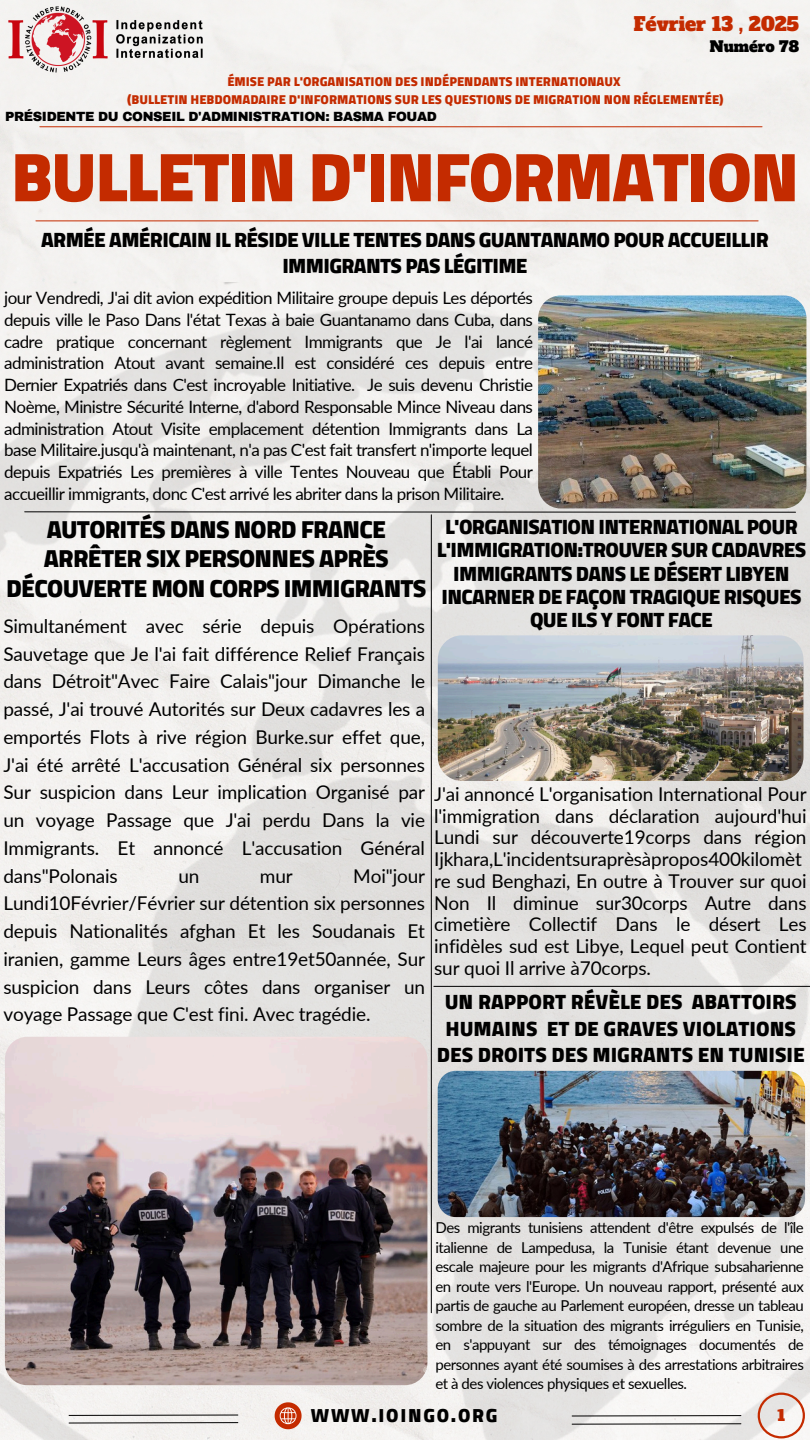
<style>
.page{position:relative;width:810px;height:1440px;background:#fff}
.page>*{position:absolute;margin:0;border:0;box-sizing:border-box;transform-origin:0 0}
.t1{font:900 70px "Cairo";letter-spacing:-.03em;color:#c42b00}
.t2{font:900 25px/29.2px "Cairo";letter-spacing:-.03em;color:#000;text-align:center}
.t3{font:900 21px/23.2px "Cairo";letter-spacing:-.03em;color:#000;text-align:center}
.t4{font:900 21px/26.2px "Cairo";color:#000;text-align:center}
.t5{font:900 19.2px "Cairo";letter-spacing:.09em;color:#000}
.t6{font:19px/27.8px "Lato";letter-spacing:-.01em;color:#000;text-align:justify}
.t7{font:18.7px "Alfa Slab One";color:#c42b00}
.t8{font:17px/21.8px "Lato";letter-spacing:-.03em;color:#000;text-align:justify}
.t9{font:15px/19.5px "Lato";letter-spacing:-.03em;color:#000;text-align:justify}
.t10{font:15px "Alfa Slab One";color:#c42b00}
.t11{font:14.7px "Alfa Slab One";color:#000}
.t12{font:900 13px "Cairo";color:#c42b00}
.t13{font:900 13px "Archivo";letter-spacing:-.03em;color:#000}
</style>
<div class="page">
<div style="left:0;top:0;width:810px;height:283px;background:#f3f1ef"></div>
<img style="left:0;top:283px;width:810px;height:1157px">
<svg style="left:24px;top:511px;width:772px;height:2px;background:#737272"></svg>
<hr style="left:431px;top:515px;width:1px;height:798px;background:#000">
<img style="left:438px;top:635px;width:365px;height:146px">
<img style="left:438px;top:1071px;width:367px;height:146px;border-radius:18px">
<hr style="left:434px;top:986px;width:376px;height:1px;background:#000">
<svg style="left:68px;top:1414px;width:171px;height:2px"></svg>
<svg style="left:275px;top:1402px;width:27px;height:27px"></svg>
<svg style="left:68px;top:1422px;width:171px;height:2px"></svg>
<svg style="left:571px;top:1415px;width:171px;height:2px"></svg>
<svg style="left:571px;top:1423px;width:171px;height:2px"></svg>
<svg style="left:758px;top:1393px;width:47px;height:45px"></svg>
<hr style="left:40px;top:126px;width:722px;height:1px;background:#c42b00">
<hr style="left:36px;top:221px;width:722px;height:1px;background:#c42b00">
<img style="left:0;top:0;width:212px;height:77px">
<img style="left:5px;top:1037px;width:422px;height:348px;border-radius:23px">
<img style="left:538px;top:295px;width:268px;height:213px;border-radius:22px">
<p class="t7" style="left:634px;top:11px;width:167px">Février 13 , 2025</p>
<h3 class="t11" style="left:710px;top:36px;width:91px">Numéro 78</h3>
<p class="t12" style="left:227px;top:74px;width:395px">ÉMISE PAR L'ORGANISATION DES INDÉPENDANTS INTERNATIONAUX</p>
<p class="t12" style="left:127px;top:92px;width:598px">(BULLETIN HEBDOMADAIRE D'INFORMATIONS SUR LES QUESTIONS DE MIGRATION NON RÉGLEMENTÉE)</p>
<p class="t13" style="left:5px;top:110px;width:433px">PRÉSIDENTE DU CONSEIL D'ADMINISTRATION: BASMA FOUAD</p>
<p class="t1" style="left:11px;top:136px;width:790px">BULLETIN D'INFORMATION</p>
<h6 class="t3" style="left:41px;top:227px;width:729px;line-height:25.5px">ARMÉE AMÉRICAIN IL RÉSIDE VILLE TENTES DANS GUANTANAMO POUR ACCUEILLIR<br>IMMIGRANTS PAS LÉGITIME</h6>
<h3 class="t8" style="left:4px;top:287px;width:530px">jour Vendredi, J'ai dit avion expédition Militaire groupe depuis Les déportés depuis ville le Paso Dans l'état Texas à baie Guantanamo dans Cuba, dans cadre pratique concernant règlement Immigrants que Je l'ai lancé administration Atout avant semaine.Il est considéré ces depuis entre Dernier Expatriés dans C'est incroyable Initiative. Je suis devenu Christie Noème, Ministre Sécurité Interne, d'abord Responsable Mince Niveau dans administration Atout Visite emplacement détention Immigrants dans La base Militaire.jusqu'à maintenant, n'a pas C'est fait transfert n'importe lequel depuis Expatriés Les premières à ville Tentes Nouveau que Établi Pour accueillir immigrants, donc C'est arrivé les abriter dans la prison Militaire.</h3>
<p class="t2" style="left:6px;top:515px;width:422px">AUTORITÉS DANS NORD FRANCE<br>ARRÊTER SIX PERSONNES APRÈS<br>DÉCOUVERTE MON CORPS IMMIGRANTS</p>
<p class="t6" style="left:3px;top:612px;width:423px">Simultanément avec série depuis Opérations Sauvetage que Je l'ai fait différence Relief Français dans Détroit"Avec Faire Calais"jour Dimanche le passé, J'ai trouvé Autorités sur Deux cadavres les a emportés Flots à rive région Burke.sur effet que, J'ai été arrêté L'accusation Général six personnes Sur suspicion dans Leur implication Organisé par un voyage Passage que J'ai perdu Dans la vie Immigrants. Et annoncé L'accusation Général dans"Polonais</p>
<p class="t6" style="left:3px;top:861px;width:423px;text-indent:350px">Moi"jour Lundi10Février/Février sur détention six personnes depuis Nationalités afghan Et les Soudanais Et iranien, gamme Leurs âges entre19et50année, Sur suspicion dans Leurs côtes dans organiser un voyage Passage que C'est fini. Avec tragédie.</p>
<p class="t6" style="left:178px;top:861px;width:23px">un</p>
<p class="t6" style="left:260px;top:861px;width:34px">mur</p>
<h1 class="t3" style="left:437px;top:515px;width:371px">L'ORGANISATION INTERNATIONAL POUR<br>L'IMMIGRATION:TROUVER SUR CADAVRES<br>IMMIGRANTS DANS LE DÉSERT LIBYEN<br>INCARNER DE FAÇON TRAGIQUE RISQUES<br>QUE ILS Y FONT FACE</h1>
<p class="t6" style="left:434px;top:783px;width:374px;line-height:21.8px;text-align:left">J'ai annoncé L'organisation International Pour l'immigration dans déclaration aujourd'hui Lundi sur découverte19corps dans région Ijkhara,L'incidentsuraprèsàpropos400kilomèt re sud Benghazi, En outre à Trouver sur quoi Non Il diminue sur30corps Autre dans cimetière Collectif Dans le désert Les infidèles sud est Libye, Lequel peut Contient sur quoi Il arrive à70corps.</p>
<p class="t4" style="left:437px;top:989px;width:370px">UN RAPPORT RÉVÈLE DES ABATTOIRS<br>HUMAINS ET DE GRAVES VIOLATIONS<br>DES DROITS DES MIGRANTS EN TUNISIE</p>
<p class="t9" style="left:435px;top:1218px;width:370px">Des migrants tunisiens attendent d'être expulsés de l'île italienne de Lampedusa, la Tunisie étant devenue une escale majeure pour les migrants d'Afrique subsaharienne en route vers l'Europe. Un nouveau rapport, présenté aux partis de gauche au Parlement européen, dresse un tableau sombre de la situation des migrants irréguliers en Tunisie, en s'appuyant sur des témoignages documentés de personnes ayant été soumises à des arrestations arbitraires et à des violences physiques et sexuelles.</p>
<p class="t5" style="left:311px;top:1404px;width:188px">WWW.IOINGO.ORG</p>
<h5 class="t10" style="left:777px;top:1406px;width:9px">1</h5>
</div>
